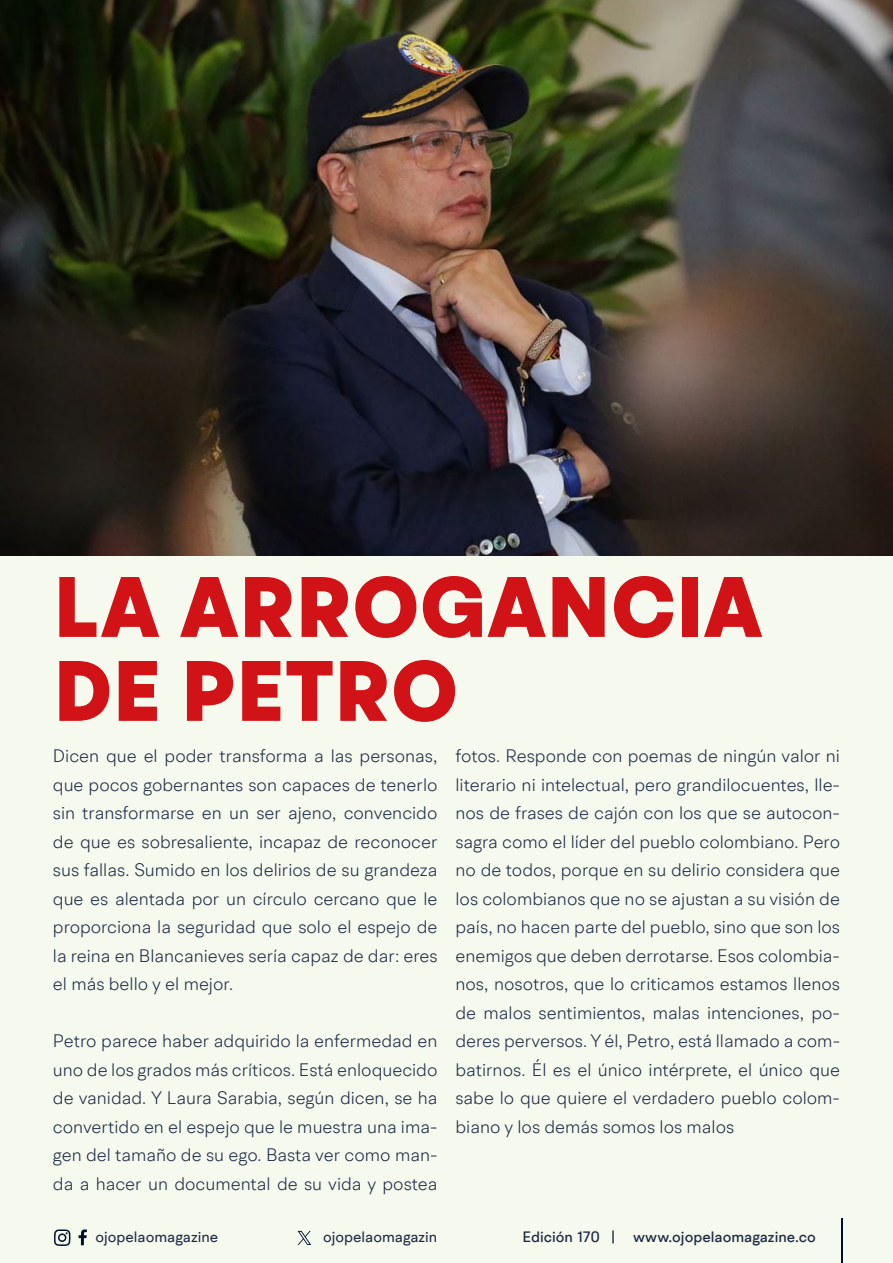
<style>
.page{position:relative;width:893px;height:1263px;background:#f6f9ee}
.page>*{position:absolute;margin:0;border:0;box-sizing:border-box;transform-origin:0 0}
.t1{font:900 85.5px/84px "BR Hendrix";letter-spacing:.01em;color:#d11217}
.t2{font:300 18px/28.5px "BR Hendrix";color:#1b2943;text-align:justify}
.t3{font:500 15px "BR Hendrix";color:#1b2943}
.t4{font:15px "BR Hendrix";color:#1b2943}
</style>
<div class="page">
<svg style="left:79px;top:1229px;width:8px;height:16px"></svg>
<svg style="left:54px;top:1229px;width:17px;height:17px"></svg>
<hr style="left:841px;top:1219px;width:1px;height:44px;background:#000f2b">
<svg style="left:298px;top:1231px;width:13px;height:14px"></svg>
<img style="left:0;top:0;width:893px;height:555px">
<h1 class="t1" style="left:54px;top:567px;width:710px">LA ARROGANCIA<br>DE PETRO</h1>
<p class="t2" style="left:53px;top:742px;width:386px">Dicen que el poder transforma a las personas, que pocos gobernantes son capaces de tenerlo sin transformarse en un ser ajeno, convencido de que es sobresaliente, incapaz de reconocer sus fallas. Sumido en los delirios de su grandeza que es alentada por un círculo cercano que le proporciona la seguridad que solo el espejo de la reina en Blancanieves sería capaz de dar: eres el más bello y el mejor.</p>
<p class="t2" style="left:53px;top:1027px;width:386px">Petro parece haber adquirido la enfermedad en uno de los grados más críticos. Está enloquecido de vanidad. Y Laura Sarabia, según dicen, se ha convertido en el espejo que le muestra una ima&shy;gen del tamaño de su ego. Basta ver como man&shy;da a hacer un documental de su vida y postea</p>
<p class="t2" style="left:455px;top:742px;width:386px">fotos. Responde con poemas de ningún valor ni literario ni intelectual, pero grandilocuentes, lle&shy;nos de frases de cajón con los que se autocon&shy;sagra como el líder del pueblo colombiano. Pero no de todos, porque en su delirio considera que los colombianos que no se ajustan a su visión de país, no hacen parte del pueblo, sino que son los enemigos que deben derrotarse. Esos colombia&shy;nos, nosotros, que lo criticamos estamos llenos de malos sentimientos, malas intenciones, po&shy;deres perversos. Y él, Petro, está llamado a com&shy;batirnos. Él es el único intérprete, el único que sabe lo que quiere el verdadero pueblo colom&shy;biano y los demás somos los malos</p>
<p class="t4" style="left:96px;top:1227px;width:124px">ojopelaomagazine</p>
<p class="t4" style="left:323px;top:1227px;width:116px">ojopelaomagazin</p>
<p class="t3" style="left:523px;top:1227px;width:295px">Edición 170 | www.ojopelaomagazine.co</p>
</div>
